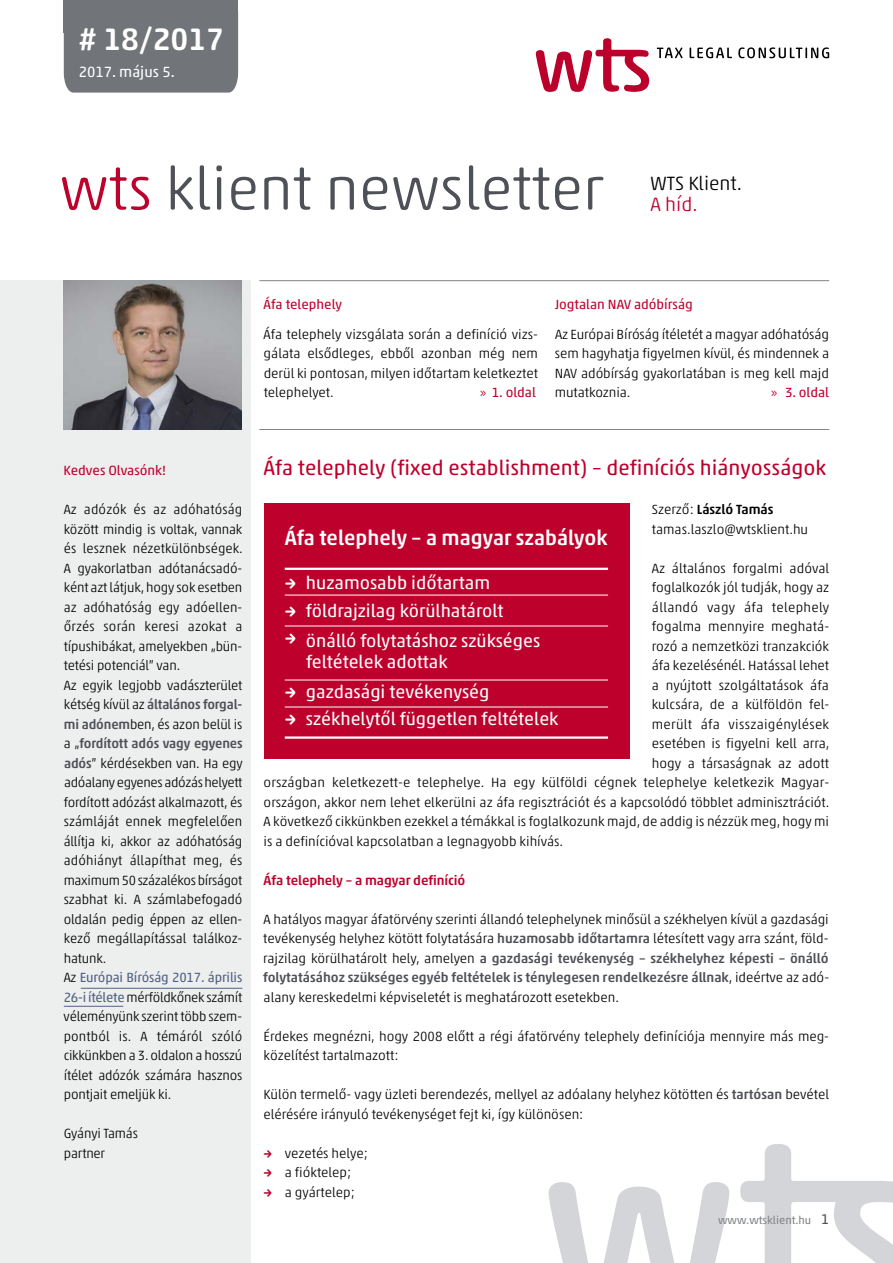
<style>
.page{position:relative;width:893px;height:1263px;background:#fff}
.page>*{position:absolute;margin:0;border:0;box-sizing:border-box;transform-origin:0 0}
.t1{font:300 60px "Akko Rounded Pro";color:#4e5157}
.t2{font:500 31.5px "Akko Rounded Pro";color:#fff}
.t3{font:21px "Akko Rounded Pro";color:#be002d}
.t4{font:500 21px "Akko Pro";color:#fff}
.t5{font:300 19.5px "Akko Rounded Pro";color:#000}
.t6{font:300 19.5px "Akko Rounded Pro";color:#be002d}
.t7{font:18px/21px "Akko Pro";color:#fff}
.t8{font:15px "Akko Rounded Pro";color:#fff}
.t9{font:300 13.5px/19.5px "Akko Pro";color:#000}
.t10{font:13.5px "Akko Pro";color:#be002d}
.t11{font:300 13.5px "Akko Pro";letter-spacing:.02em;color:#000}
.t12{font:500 13.5px "Akko Pro";letter-spacing:-.005em;color:#be002d}
.t13{font:11.25px "Akko Pro";color:#838589}
.s1{color:#be002d}
.s2{font-weight:300}
.s3{font-weight:500;color:#4e5157}
.s4{font-weight:400;color:#516184}
.s5{font-weight:500}
.s6{font-family:"Akko Rounded Pro";font-weight:500;color:#be002d}
.s7{font-size:14.25px;color:#4e5157}
.s8{font-family:"Akko Rounded Pro";font-weight:500}
</style>
<div class="page">
<svg style="left:549px;top:1182px;width:180px;height:81px"></svg>
<svg style="left:740px;top:1144px;width:153px;height:119px"></svg>
<div style="left:0;top:281px;width:251px;height:982px;background:#edeeee"></div>
<div style="left:64px;top:0;width:174px;height:32px;background:#717479"></div>
<div style="left:64px;top:32px;width:174px;height:61px;background:#717479"></div>
<svg style="left:657px;top:47px;width:172px;height:11px"></svg>
<svg style="left:536px;top:38px;width:113px;height:54px"></svg>
<hr style="left:259px;top:280px;width:570px;height:1px;background:#838589">
<hr style="left:259px;top:429px;width:570px;height:1px;background:#838589">
<hr style="left:81px;top:988px;width:161px;height:1px;background:#516184">
<hr style="left:64px;top:1006px;width:59px;height:1px;background:#516184">
<img style="left:64px;top:281px;width:178px;height:148px">
<div style="left:264px;top:504px;width:365px;height:255px;background:#be002d"></div>
<hr style="left:285px;top:568px;width:323px;height:2px;background:#fff">
<hr style="left:285px;top:595px;width:323px;height:1px;background:#fff">
<hr style="left:285px;top:626px;width:323px;height:1px;background:#fff">
<hr style="left:285px;top:680px;width:323px;height:1px;background:#fff">
<hr style="left:285px;top:707px;width:323px;height:1px;background:#fff">
<hr style="left:285px;top:736px;width:323px;height:3px;background:#fff">
<h2 class="t2" style="left:79px;top:20px;width:147px"># 18/2017</h2>
<p class="t8" style="left:79px;top:63px;width:98px">2017. május 5.</p>
<h1 class="t1" style="left:60px;top:151px;width:545px"><span class="s1">wts</span> klient newsletter</h1>
<h3 class="t5" style="left:651px;top:171px;width:93px">WTS Klient.</h3>
<h3 class="t6" style="left:651px;top:192px;width:48px">A híd.</h3>
<p class="t10" style="left:264px;top:296px;width:80px">Áfa telephely</p>
<p class="t9" style="left:264px;top:324px;width:276px;text-align:justify">Áfa telephely vizsgálata során a definíció vizs&shy;gálata elsődleges, ebből azonban még nem derül ki pontosan, milyen időtartam keletkeztet telephelyet.</p>
<p class="t10" style="left:480px;top:384px;width:58px"><span class="s2">»</span> 1. oldal</p>
<p class="t10" style="left:555px;top:296px;width:139px">Jogtalan NAV adóbírság</p>
<p class="t9" style="left:555px;top:324px;width:276px;text-align:justify">Az Európai Bíróság ítéletét a magyar adóhatóság sem hagyhatja figyelmen kívül, és mindennek a NAV adóbírság gyakorlatában is meg kell majd mutatkoznia.</p>
<p class="t10" style="left:771px;top:384px;width:60px"><span class="s2">»</span> 3. oldal</p>
<p class="t10" style="left:64px;top:462px;width:104px">Kedves Olvasónk!</p>
<p class="t9" style="left:64px;top:499px;width:181px">Az adózók és az adóhatóság között mindig is voltak, vannak és lesznek nézetkülönbségek.<br>A gyakorlatban adótanácsadó&shy;ként azt látjuk, hogy sok esetben az adóhatóság egy adóellen&shy;őrzés során keresi azokat a típushibákat, amelyekben „bün&shy;tetési potenciál” van.<br>Az egyik legjobb vadászterület kétség kívül az <span class="s3">általános forgal&shy;mi adónem</span>ben, és azon belül is a „<span class="s3">fordított adós vagy egyenes adós</span>” kérdésekben van. Ha egy adóalanyegyenesadózáshelyett fordított adózást alkalmazott, és számláját ennek megfelelően állítja ki, akkor az adóhatóság adóhiányt állapíthat meg, és maximum50százalékosbírságot szabhat ki. A számlabefogadó oldalán pedig éppen az ellen&shy;kező megállapítással találkoz&shy;hatunk.<br>Az <span class="s4">Európai Bíróság 2017. április<br>26-i ítélete</span> mérföldkőnek számít véleményünk szerint több szem&shy;pontból is. A témáról szóló cikkünkben a 3. oldalon a hosszú ítélet adózók számára hasznos pontjait emeljük ki.</p>
<p class="t9" style="left:64px;top:1123px;width:76px">Gyányi Tamás partner</p>
<h3 class="t3" style="left:264px;top:455px;width:564px">Áfa telephely (fixed establishment) – definíciós hiányosságok</h3>
<p class="t9" style="left:652px;top:499px;width:158px">Szerző: <span class="s5">László Tamás </span>tamas.laszlo@wtsklient.hu</p>
<p class="t9" style="left:652px;top:558px;width:179px">Az általános forgalmi adóval</p>
<p class="t9" style="left:652px;top:577px;width:179px">foglalkozók jól tudják, hogy az</p>
<p class="t11" style="left:652px;top:599px;width:179px">állandó vagy áfa telephely</p>
<p class="t9" style="left:652px;top:616px;width:179px">fogalma mennyire meghatá-</p>
<p class="t9" style="left:652px;top:636px;width:179px">rozó a nemzetközi tranzakciók</p>
<p class="t9" style="left:652px;top:655px;width:179px">áfa kezelésénél. Hatással lehet</p>
<p class="t9" style="left:652px;top:675px;width:179px">a nyújtott szolgáltatások áfa</p>
<p class="t9" style="left:652px;top:694px;width:179px">kulcsára, de a külföldön fel-</p>
<p class="t11" style="left:652px;top:716px;width:179px">merült áfa visszaigénylések</p>
<p class="t9" style="left:652px;top:733px;width:179px">esetében is figyelni kell arra,</p>
<p class="t9" style="left:652px;top:753px;width:179px">hogy a társaságnak az adott</p>
<p class="t9" style="left:264px;top:772px;width:567px">országban keletkezett-e telephelye. Ha egy külföldi cégnek telephelye keletkezik Magyar-</p>
<p class="t9" style="left:264px;top:792px;width:567px">országon, akkor nem lehet elkerülni az áfa regisztrációt és a kapcsolódó többlet adminisztrációt.</p>
<p class="t9" style="left:264px;top:811px;width:567px">A következő cikkünkben ezekkel a témákkal is foglalkozunk majd, de addig is nézzük meg, hogy mi</p>
<p class="t9" style="left:264px;top:831px;width:301px">is a definícióval kapcsolatban a legnagyobb kihívás.</p>
<p class="t12" style="left:264px;top:872px;width:203px">Áfa telephely – a magyar definíció</p>
<p class="t9" style="left:263px;top:909px;width:567px;text-align:justify">A hatályos magyar áfatörvény szerinti állandó telephelynek minősül a székhelyen kívül a gazdasági tevékenység helyhez kötött folytatására <span class="s3">huzamosabb időtartamra</span> létesített vagy arra szánt, föld&shy;rajzilag körülhatárolt hely, amelyen <span class="s3">a gazdasági tevékenység – székhelyhez képesti – önálló folytatásához szükséges egyéb feltételek is ténylegesen rendelkezésre állnak</span>, ideértve az adó&shy;alany kereskedelmi képviseletét is meghatározott esetekben.</p>
<p class="t9" style="left:264px;top:1026px;width:567px">Érdekes megnézni, hogy 2008 előtt a régi áfatörvény telephely definíciója mennyire más meg&shy;közelítést tartalmazott:</p>
<p class="t9" style="left:264px;top:1084px;width:567px">Külön termelő- vagy üzleti berendezés, mellyel az adóalany helyhez kötötten és <span class="s3">tartósan</span> bevétel elérésére irányuló tevékenységet fejt ki, így különösen:</p>
<p class="t9" style="left:264px;top:1143px;width:106px"><span class="s6">→</span> vezetés helye;</p>
<p class="t9" style="left:264px;top:1162px;width:89px"><span class="s6">→</span> a fióktelep;</p>
<p class="t9" style="left:264px;top:1182px;width:93px"><span class="s6">→</span> a gyártelep;</p>
<p class="t13" style="left:718px;top:1213px;width:113px">www.wtsklient.hu <span class="s7">1</span></p>
<h3 class="t4" style="left:285px;top:525px;width:324px">Áfa telephely – a magyar szabályok</h3>
<h3 class="t7" style="left:285px;top:572px;width:207px"><span class="s8">→</span> huzamosabb időtartam</h3>
<h3 class="t7" style="left:285px;top:600px;width:220px"><span class="s8">→</span> földrajzilag körülhatárolt</h3>
<h3 class="t7" style="left:306px;top:630px;width:236px;text-indent:-21px"><sup>→</sup> önálló folytatáshoz szükséges feltételek adottak</h3>
<h3 class="t7" style="left:285px;top:681px;width:206px"><span class="s8">→</span> gazdasági tevékenység</h3>
<h3 class="t7" style="left:285px;top:708px;width:275px"><span class="s8">→</span> székhelytől független feltételek</h3>
</div>
